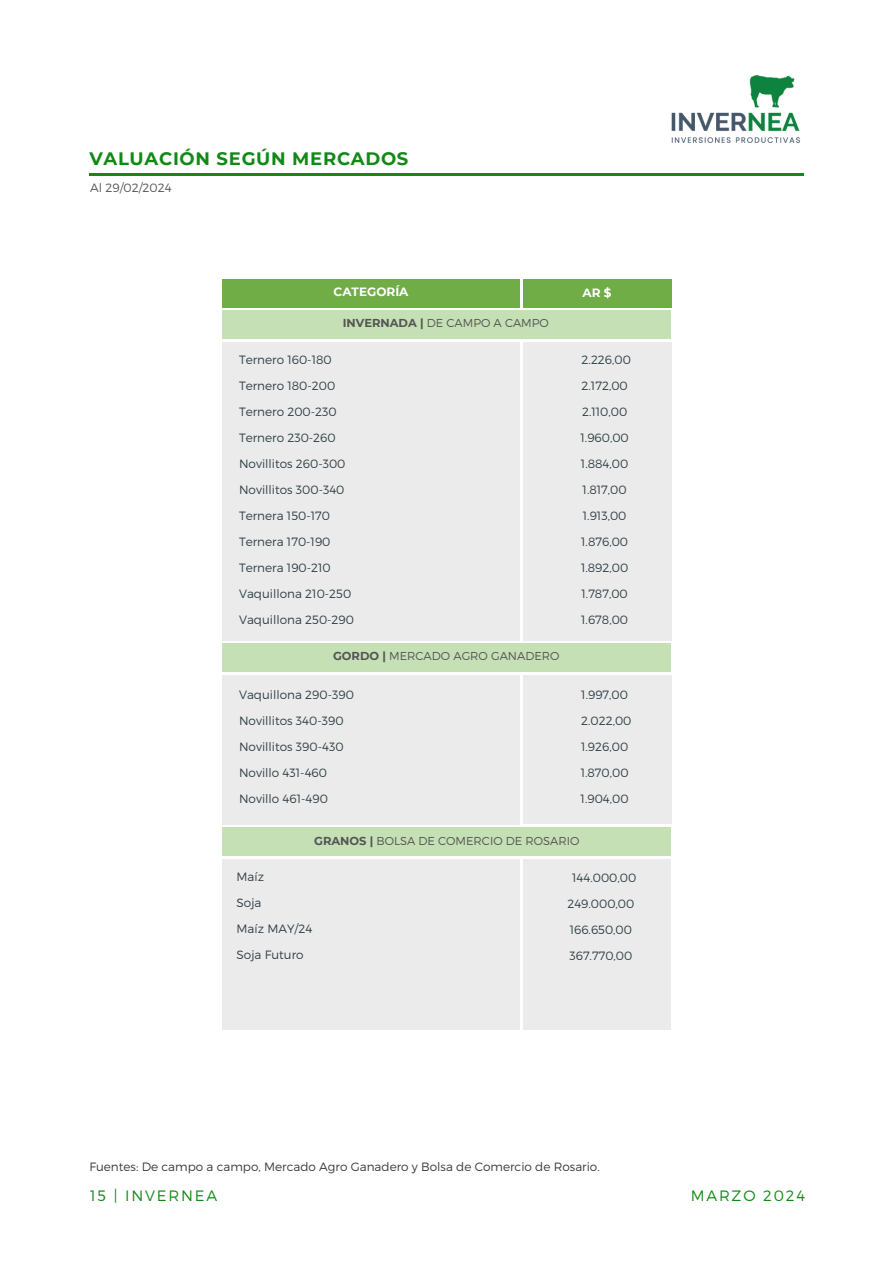
<style>
.page{position:relative;width:894px;height:1264px;background:#fff}
.page>*{position:absolute;margin:0;border:0;box-sizing:border-box;transform-origin:0 0}
.t1{font:700 18px "Montserrat";letter-spacing:.04em;color:#118915}
.t2{font:300 15px "Montserrat";letter-spacing:.12em;color:#118915}
.t3{font:300 12px "Montserrat";color:#2f4046}
.t4{font:300 12px "Montserrat";color:#3a3a3a}
.t5{font:300 12px "Montserrat";color:#545454}
.t6{font:700 12px "Montserrat";color:#fff}
.t7{font:300 11.4px "Montserrat";color:#545454}
.s1{font-weight:700}
</style>
<div class="page">
<hr style="left:89px;top:173px;width:715px;height:2px;background:#118915">
<img style="left:671px;top:75px;width:130px;height:68px">
<div style="left:222px;top:279px;width:297px;height:28px;background:#70ad47"></div>
<div style="left:222px;top:342px;width:297px;height:298px;background:#ebebeb"></div>
<div style="left:222px;top:311px;width:449px;height:28px;background:#c5e0b4"></div>
<div style="left:523px;top:279px;width:148px;height:28px;background:#70ad47"></div>
<div style="left:523px;top:342px;width:148px;height:298px;background:#ebebeb"></div>
<div style="left:222px;top:675px;width:297px;height:149px;background:#ebebeb"></div>
<div style="left:222px;top:643px;width:449px;height:29px;background:#c5e0b4"></div>
<div style="left:523px;top:675px;width:148px;height:149px;background:#ebebeb"></div>
<div style="left:222px;top:859px;width:297px;height:170px;background:#ebebeb"></div>
<div style="left:523px;top:859px;width:148px;height:170px;background:#ebebeb"></div>
<div style="left:222px;top:827px;width:449px;height:29px;background:#c5e0b4"></div>
<p class="t1" style="left:89px;top:148px;width:320px">VALUACIÓN SEGÚN MERCADOS</p>
<h4 class="t5" style="left:90px;top:180px;width:83px">Al 29/02/2024</h4>
<p class="t6" style="left:333px;top:285px;width:76px">CATEGORÍA</p>
<p class="t7" style="left:342px;top:315px;width:207px"><span class="s1">INVERNADA |</span> DE CAMPO A CAMPO</p>
<p class="t3" style="left:239px;top:351px;width:94px">Ternero 160-180</p>
<p class="t3" style="left:239px;top:377px;width:98px">Ternero 180-200</p>
<p class="t3" style="left:239px;top:403px;width:99px">Ternero 200-230</p>
<p class="t3" style="left:239px;top:429px;width:98px">Ternero 230-260</p>
<p class="t3" style="left:239px;top:455px;width:108px">Novillitos 260-300</p>
<p class="t3" style="left:239px;top:481px;width:107px">Novillitos 300-340</p>
<p class="t3" style="left:239px;top:507px;width:92px">Ternera 150-170</p>
<p class="t3" style="left:239px;top:533px;width:93px">Ternera 170-190</p>
<p class="t3" style="left:239px;top:559px;width:93px">Ternera 190-210</p>
<p class="t3" style="left:239px;top:585px;width:114px">Vaquillona 210-250</p>
<p class="t3" style="left:239px;top:611px;width:116px">Vaquillona 250-290</p>
<p class="t7" style="left:333px;top:648px;width:228px"><span class="s1">GORDO |</span> MERCADO AGRO GANADERO</p>
<p class="t3" style="left:239px;top:686px;width:116px">Vaquillona 290-390</p>
<p class="t3" style="left:239px;top:712px;width:106px">Novillitos 340-390</p>
<p class="t3" style="left:239px;top:738px;width:106px">Novillitos 390-430</p>
<p class="t3" style="left:239px;top:764px;width:89px">Novillo 431-460</p>
<p class="t3" style="left:239px;top:790px;width:90px">Novillo 461-490</p>
<p class="t6" style="left:582px;top:285px;width:31px">AR $</p>
<p class="t3" style="left:581px;top:351px;width:51px">2.226,00</p>
<p class="t3" style="left:581px;top:377px;width:48px">2.172,00</p>
<p class="t3" style="left:582px;top:403px;width:47px">2.110,00</p>
<p class="t3" style="left:580px;top:429px;width:50px">1.960,00</p>
<p class="t3" style="left:580px;top:455px;width:49px">1.884,00</p>
<p class="t3" style="left:582px;top:481px;width:46px">1.817,00</p>
<p class="t3" style="left:582px;top:507px;width:45px">1.913,00</p>
<p class="t3" style="left:581px;top:533px;width:48px">1.876,00</p>
<h4 class="t3" style="left:581px;top:559px;width:49px">1.892,00</h4>
<p class="t3" style="left:581px;top:585px;width:48px">1.787,00</p>
<p class="t3" style="left:581px;top:611px;width:48px">1.678,00</p>
<p class="t3" style="left:581px;top:687px;width:48px">1.997,00</p>
<p class="t3" style="left:581px;top:713px;width:52px">2.022,00</p>
<h4 class="t3" style="left:581px;top:739px;width:49px">1.926,00</h4>
<p class="t3" style="left:580px;top:765px;width:49px">1.870,00</p>
<p class="t3" style="left:580px;top:791px;width:50px">1.904,00</p>
<p class="t7" style="left:314px;top:833px;width:266px"><span class="s1">GRANOS |</span> BOLSA DE COMERCIO DE ROSARIO</p>
<p class="t3" style="left:572px;top:870px;width:66px">144.000,00</p>
<p class="t3" style="left:567px;top:896px;width:68px">249.000,00</p>
<h2 class="t3" style="left:569px;top:922px;width:64px">166.650,00</h2>
<h2 class="t3" style="left:569px;top:948px;width:64px">367.770,00</h2>
<p class="t3" style="left:236px;top:869px;width:29px">Maíz</p>
<p class="t3" style="left:236px;top:895px;width:26px">Soja</p>
<p class="t3" style="left:236px;top:921px;width:77px">Maíz MAY/24</p>
<p class="t3" style="left:236px;top:947px;width:69px">Soja Futuro</p>
<h3 class="t4" style="left:89px;top:1158px;width:511px">Fuentes: De campo a campo, Mercado Agro Ganadero y Bolsa de Comercio de Rosario.</h3>
<p class="t2" style="left:90px;top:1185px;width:128px">15 | INVERNEA</p>
<h3 class="t2" style="left:690px;top:1185px;width:116px">MARZO 2024</h3>
</div>
